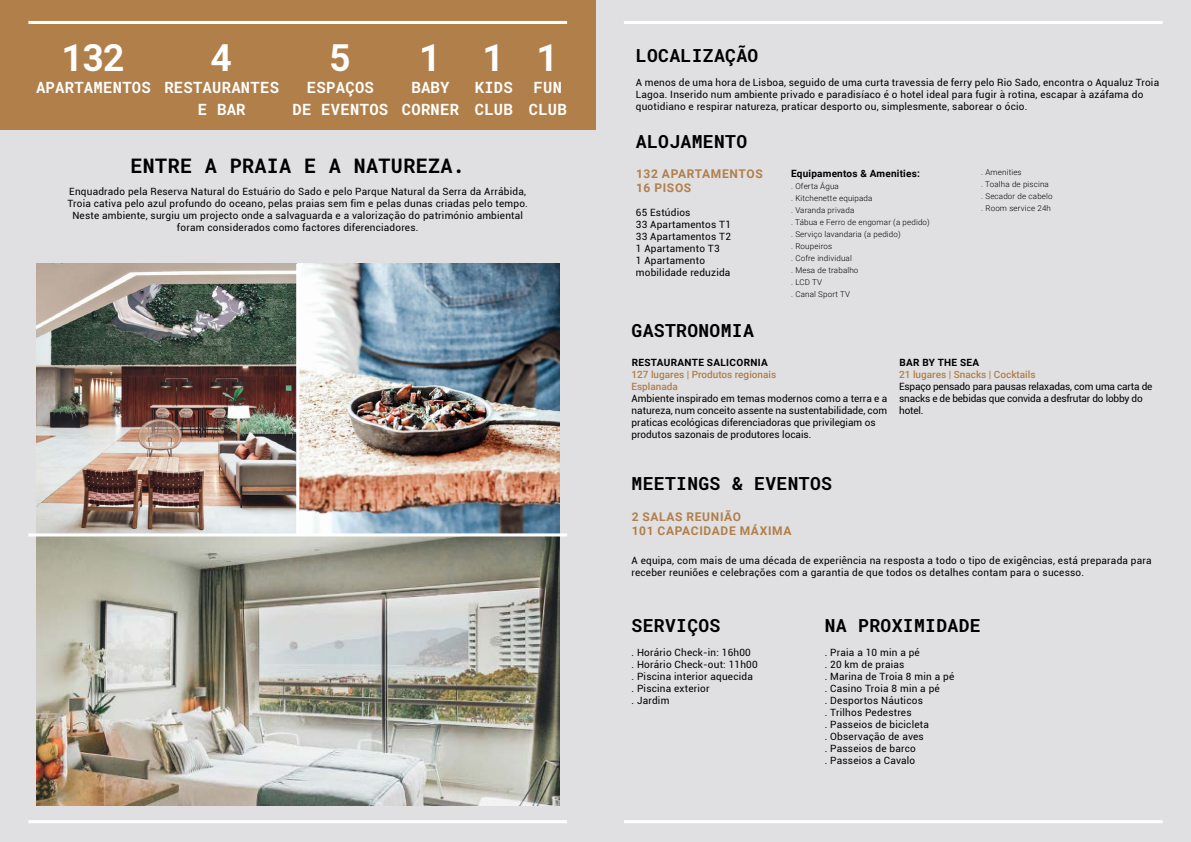
<style>
.page{position:relative;width:1191px;height:842px;background:#e0e0e2}
.page>*{position:absolute;margin:0;border:0;box-sizing:border-box;transform-origin:0 0}
.t1{font:700 37.2px "Roboto Mono";color:#fff}
.t2{font:700 20px "Roboto Mono";letter-spacing:.02em;color:#000}
.t3{font:700 18px "Roboto Mono";letter-spacing:.02em;color:#000}
.t4{font:700 15.5px/21.6px "Roboto Mono";letter-spacing:.02em;color:#fff;text-align:center}
.t5{font:700 12px/14px "Roboto";letter-spacing:.055em;color:#b17f4a}
.t6{font:10px/12px "Roboto";letter-spacing:.02em;color:#000}
.t7{font:10px/12px "Roboto";color:#000}
.t8{font:10px/12px "Roboto";letter-spacing:-.02em;color:#000}
.t9{font:500 10px/12px "Roboto";color:#b17f4a}
.t10{font:700 10px "Roboto";letter-spacing:.025em;color:#000}
.t11{font:300 8px/12px "Roboto";letter-spacing:.02em;color:#000}
</style>
<div class="page">
<hr style="left:28px;top:820px;width:539px;height:3px;background:#fff">
<hr style="left:624px;top:820px;width:538px;height:3px;background:#fff">
<div style="left:0;top:0;width:595px;height:129px;background:#b17f4a"></div>
<hr style="left:28px;top:21px;width:539px;height:3px;background:#fff">
<hr style="left:624px;top:21px;width:538px;height:3px;background:#fff">
<img style="left:36px;top:536px;width:523px;height:270px">
<img style="left:28px;top:264px;width:539px;height:272px">
<h1 class="t1" style="left:61px;top:32px;width:65px">132</h1>
<h3 class="t4" style="left:36px;top:76px;width:116px">APARTAMENTOS</h3>
<h1 class="t1" style="left:210px;top:32px;width:24px">4</h1>
<h3 class="t4" style="left:164px;top:76px;width:116px">RESTAURANTES<br>E BAR</h3>
<h1 class="t1" style="left:329px;top:32px;width:24px">5</h1>
<h3 class="t4" style="left:293px;top:76px;width:97px">ESPAÇOS<br>DE EVENTOS</h3>
<h1 class="t1" style="left:419px;top:32px;width:24px">1</h1>
<h3 class="t4" style="left:402px;top:76px;width:59px">BABY<br>CORNER</h3>
<h1 class="t1" style="left:482px;top:32px;width:24px">1</h1>
<h3 class="t4" style="left:475px;top:76px;width:40px;text-align:left">KIDS<br>CLUB</h3>
<h1 class="t1" style="left:536px;top:32px;width:24px">1</h1>
<h3 class="t4" style="left:529px;top:76px;width:40px">FUN<br>CLUB</h3>
<h2 class="t2" style="left:130px;top:151px;width:336px">ENTRE A PRAIA E A NATUREZA.</h2>
<p class="t6" style="left:67px;top:185px;width:462px;text-align:center">Enquadrado pela Reserva Natural do Estuário do Sado e pelo Parque Natural da Serra da Arrábida, Troia cativa pelo azul profundo do oceano, pelas praias sem fim e pelas dunas criadas pelo tempo.<br>Neste ambiente, surgiu um projecto onde a salvaguarda e a valorização do património ambiental foram considerados como factores diferenciadores.</p>
<h3 class="t3" style="left:636px;top:43px;width:124px">LOCALIZAÇÃO</h3>
<p class="t6" style="left:636px;top:76px;width:525px">A menos de uma hora de Lisboa, seguido de uma curta travessia de ferry pelo Rio Sado, encontra o Aqualuz Troia<br>Lagoa. Inserido num ambiente privado e paradisíaco é o hotel ideal para fugir à rotina, escapar à azáfama do quotidiano e respirar natureza, praticar desporto ou, simplesmente, saborear o ócio.</p>
<h3 class="t3" style="left:636px;top:129px;width:113px">ALOJAMENTO</h3>
<p class="t5" style="left:636px;top:167px;width:128px">132 APARTAMENTOS<br>16 PISOS</p>
<p class="t6" style="left:636px;top:206px;width:97px">65 Estúdios<br>33 Apartamentos T1<br>33 Apartamentos T2<br>1 Apartamento T3<br>1 Apartamento mobilidade reduzida</p>
<p class="t10" style="left:791px;top:166px;width:130px">Equipamentos &amp; Amenities:</p>
<p class="t11" style="left:791px;top:180px;width:140px">. Oferta Água<br>. Kitchenette equipada<br>. Varanda privada<br>. Tábua e Ferro de engomar (a pedido) . Serviço lavandaria (a pedido)<br>. Roupeiros<br>. Cofre individual<br>. Mesa de trabalho<br>. LCD TV<br>. Canal Sport TV</p>
<p class="t11" style="left:981px;top:166px;width:73px">. Amenities<br>. Toalha de piscina . Secador de cabelo . Room service 24h</p>
<h3 class="t3" style="left:631px;top:318px;width:124px">GASTRONOMIA</h3>
<p class="t10" style="left:631px;top:355px;width:138px">RESTAURANTE SALICORNIA</p>
<p class="t9" style="left:631px;top:368px;width:146px">127 lugares | Produtos regionais<br>Esplanada</p>
<p class="t7" style="left:631px;top:392px;width:257px">Ambiente inspirado em temas modernos como a terra e a natureza, num conceito assente na sustentabilidade, com praticas ecológicas diferenciadoras que privilegiam os produtos sazonais de produtores locais.</p>
<p class="t10" style="left:899px;top:355px;width:81px">BAR BY THE SEA</p>
<p class="t9" style="left:899px;top:368px;width:138px">21 lugares | Snacks | Cocktails</p>
<p class="t8" style="left:899px;top:380px;width:255px">Espaço pensado para pausas relaxadas, com uma carta de snacks e de bebidas que convida a desfrutar do lobby do hotel.</p>
<h3 class="t3" style="left:631px;top:470px;width:202px">MEETINGS &amp; EVENTOS</h3>
<p class="t5" style="left:631px;top:509px;width:161px">2 SALAS REUNIÃO<br>101 CAPACIDADE MÁXIMA</p>
<p class="t6" style="left:631px;top:554px;width:522px">A equipa, com mais de uma década de experiência na resposta a todo o tipo de exigências, está preparada para receber reuniões e celebrações com a garantia de que todos os detalhes contam para o sucesso.</p>
<h3 class="t3" style="left:631px;top:613px;width:90px">SERVIÇOS</h3>
<p class="t6" style="left:631px;top:646px;width:128px">. Horário Check-in: 16h00<br>. Horário Check-out: 11h00 . Piscina interior aquecida . Piscina exterior<br>. Jardim</p>
<h3 class="t3" style="left:824px;top:613px;width:157px">NA PROXIMIDADE</h3>
<p class="t6" style="left:824px;top:646px;width:131px">. Praia a 10 min a pé<br>. 20 km de praias<br>. Marina de Troia 8 min a pé . Casino Troia 8 min a pé<br>. Desportos Náuticos<br>. Trilhos Pedestres<br>. Passeios de bicicleta<br>. Observação de aves<br>. Passeios de barco<br>. Passeios a Cavalo</p>
</div>
